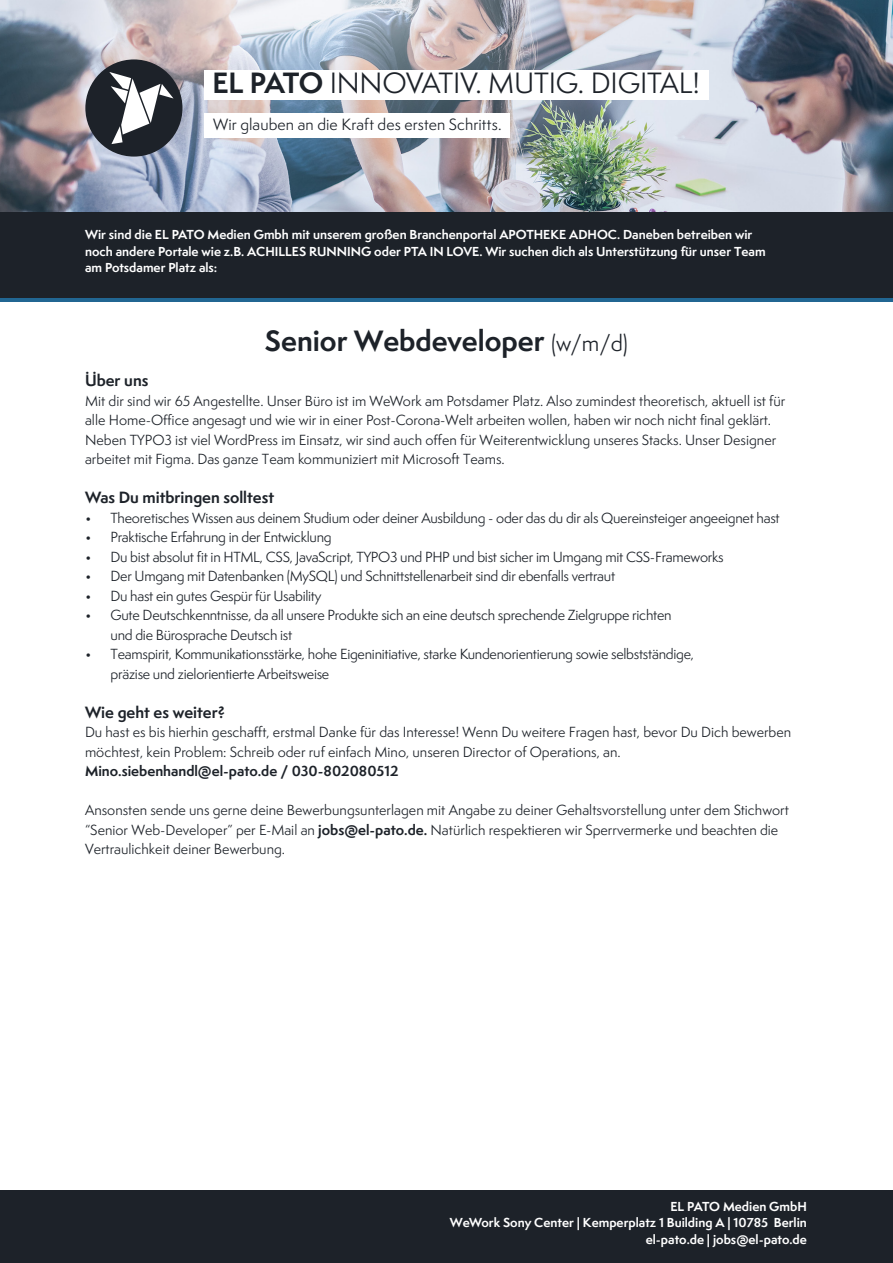
<style>
.page{position:relative;width:893px;height:1263px;background:#fff}
.page>*{position:absolute;margin:0;border:0;box-sizing:border-box;transform-origin:0 0}
.t1{font:27px "Semplicita Pro";letter-spacing:-.01em;color:#1d2229}
.t2{font:700 27px "Semplicita Pro";color:#1d2229}
.t3{font:700 15px "Semplicita Pro";color:#1d2229}
.t4{font:15px "Semplicita Pro";letter-spacing:.005em;color:#1d2229}
.t5{font:13.5px/19.5px "Semplicita Pro";color:#1d2229}
.t6{font:13.5px/19.5px "Semplicita Pro";letter-spacing:-.02em;color:#1d2229}
.t7{font:700 13.5px "Semplicita Pro";color:#1d2229}
.t8{font:700 12px/16.5px "Semplicita Pro";color:#fff;text-align:right}
.s1{font-weight:700}
.s2{font-weight:400;font-size:21px}
</style>
<div class="page">
<img style="left:0;top:0;width:893px;height:213px">
<hr style="left:0;top:298px;width:893px;height:4px;background:#216692">
<div style="left:205px;top:113px;width:305px;height:25px;background:#fff"></div>
<div style="left:204px;top:71px;width:504px;height:29px;background:#fff"></div>
<div style="left:85px;top:59px;width:97px;height:98px;background:#1d2229;border-radius:50%"></div>
<svg style="left:109px;top:72px;width:65px;height:72px"></svg>
<div style="left:0;top:1191px;width:893px;height:72px;background:#1d2229"></div>
<div style="left:0;top:213px;width:893px;height:85px;background:#1d2229"></div>
<h1 class="t1" style="left:212px;top:64px;width:489px"><span class="s1">EL PATO</span> INNOVATIV. MUTIG. DIGITAL!</h1>
<p class="t4" style="left:213px;top:114px;width:290px">Wir glauben an die Kraft des ersten Schritts.</p>
<p class="t8" style="left:85px;top:226px;width:682px;text-align:left">Wir sind die EL PATO Medien Gmbh mit unserem großen Branchenportal APOTHEKE ADHOC. Daneben betreiben wir noch andere Portale wie z.B. ACHILLES RUNNING oder PTA IN LOVE. Wir suchen dich als Unterstützung für unser Team am Potsdamer Platz als:</p>
<h1 class="t2" style="left:265px;top:320px;width:365px">Senior Webdeveloper <span class="s2">(w/m/d)</span></h1>
<p class="t3" style="left:85px;top:370px;width:65px">Über uns</p>
<p class="t5" style="left:85px;top:391px;width:702px">Mit dir sind wir 65 Angestellte. Unser Büro ist im WeWork am Potsdamer Platz. Also zumindest theoretisch, aktuell ist für alle Home-Office angesagt und wie wir in einer Post-Corona-Welt arbeiten wollen, haben wir noch nicht final geklärt.<br>Neben TYPO3 ist viel WordPress im Einsatz, wir sind auch offen für Weiterentwicklung unseres Stacks. Unser Designer arbeitet mit Figma. Das ganze Team kommuniziert mit Microsoft Teams.</p>
<p class="t3" style="left:85px;top:487px;width:191px">Was Du mitbringen solltest</p>
<p class="t6" style="left:85px;top:508px;width:696px">• Theoretisches Wissen aus deinem Studium oder deiner Ausbildung - oder das du dir als Quereinsteiger angeeignet hast</p>
<p class="t6" style="left:85px;top:527px;width:248px">• Praktische Erfahrung in der Entwicklung</p>
<p class="t6" style="left:85px;top:547px;width:640px">• Du bist absolut fit in HTML, CSS, JavaScript, TYPO3 und PHP und bist sicher im Umgang mit CSS-Frameworks</p>
<p class="t6" style="left:85px;top:566px;width:532px">• Der Umgang mit Datenbanken (MySQL) und Schnittstellenarbeit sind dir ebenfalls vertraut</p>
<p class="t6" style="left:85px;top:586px;width:238px">• Du hast ein gutes Gespür für Usability</p>
<p class="t6" style="left:111px;top:605px;width:562px;text-indent:-26px">• Gute Deutschkenntnisse, da all unsere Produkte sich an eine deutsch sprechende Zielgruppe richten und die Bürosprache Deutsch ist</p>
<p class="t6" style="left:111px;top:644px;width:585px;text-indent:-26px">• Teamspirit, Kommunikationsstärke, hohe Eigeninitiative, starke Kundenorientierung sowie selbstständige, präzise und zielorientierte Arbeitsweise</p>
<p class="t3" style="left:85px;top:701px;width:141px">Wie geht es weiter?</p>
<p class="t5" style="left:85px;top:722px;width:708px">Du hast es bis hierhin geschafft, erstmal Danke für das Interesse! Wenn Du weitere Fragen hast, bevor Du Dich bewerben möchtest, kein Problem: Schreib oder ruf einfach Mino, unseren Director of Operations, an.</p>
<p class="t7" style="left:85px;top:761px;width:315px">Mino.siebenhandl@el-pato.de / 030-802080512</p>
<p class="t5" style="left:85px;top:800px;width:705px">Ansonsten sende uns gerne deine Bewerbungsunterlagen mit Angabe zu deiner Gehaltsvorstellung unter dem Stichwort “Senior Web-Developer” per E-Mail an <span class="s1">jobs@el-pato.de.</span> Natürlich respektieren wir Sperrvermerke und beachten die<br>Vertraulichkeit deiner Bewerbung.</p>
<p class="t8" style="left:450px;top:1198px;width:359px">EL PATO Medien GmbH<br>WeWork Sony Center | Kemperplatz 1 Building A | 10785 Berlin el-pato.de | jobs@el-pato.de</p>
</div>
